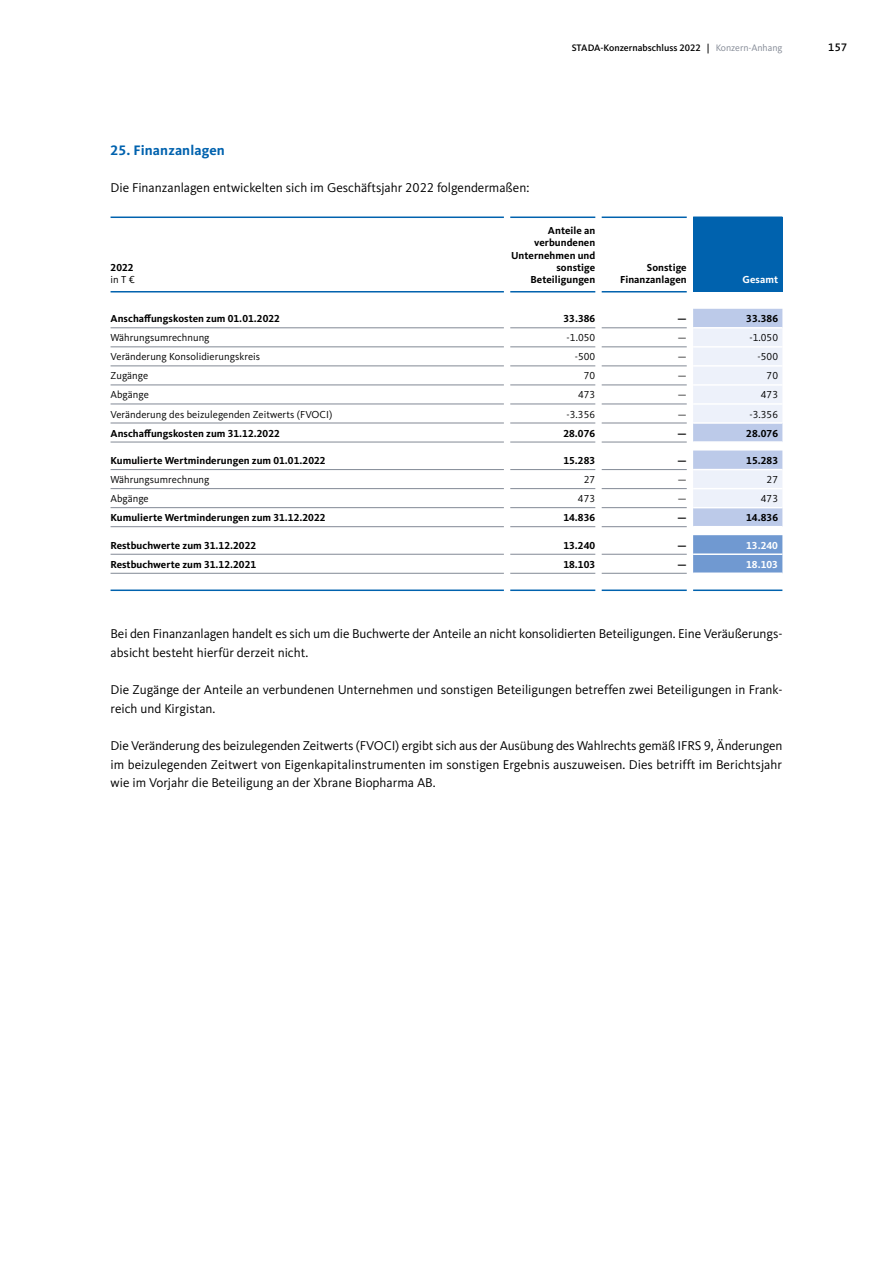
<style>
.page{position:relative;width:893px;height:1263px;background:#fff}
.page>*{position:absolute;margin:0;border:0;box-sizing:border-box;transform-origin:0 0}
.t1{font:700 14.25px "Kievit Pro";letter-spacing:.01em;color:#0062ae}
.t2{font:13.2px/18.6px "Kievit Pro";color:#000}
.t3{font:500 11.25px "Kievit Pro";color:#000}
.t4{font:700 10.5px/12.5px "Kievit Pro";letter-spacing:.005em;color:#000;text-align:right}
.t5{font:10.5px "Kievit Pro";letter-spacing:.005em;color:#000}
.t6{font:700 10.5px "Kievit Pro";letter-spacing:.005em;color:#fff}
.t7{font:500 9.75px "Kievit Pro";color:#000}
.s1{font-weight:400;color:#828894}
</style>
<div class="page">
<svg style="left:111px;top:217px;width:671px;height:373px"></svg>
<div style="left:693px;top:217px;width:89px;height:75px;background:#0062ae"></div>
<svg style="left:693px;top:309px;width:89px;height:217px;background:#dce3f4"></svg>
<div style="left:693px;top:535px;width:89px;height:37px;background:#7099d1"></div>
<hr style="left:111px;top:327px;width:393px;height:1px;background:#828995">
<hr style="left:510px;top:327px;width:85px;height:1px;background:#828995">
<hr style="left:602px;top:327px;width:85px;height:1px;background:#828995">
<hr style="left:111px;top:346px;width:393px;height:1px;background:#828995">
<hr style="left:510px;top:346px;width:85px;height:1px;background:#828995">
<hr style="left:602px;top:346px;width:85px;height:1px;background:#828995">
<hr style="left:111px;top:365px;width:393px;height:1px;background:#828995">
<hr style="left:510px;top:365px;width:85px;height:1px;background:#828995">
<hr style="left:602px;top:365px;width:85px;height:1px;background:#828995">
<hr style="left:111px;top:385px;width:393px;height:1px;background:#828995">
<hr style="left:510px;top:385px;width:85px;height:1px;background:#828995">
<hr style="left:602px;top:385px;width:85px;height:1px;background:#828995">
<hr style="left:111px;top:404px;width:393px;height:1px;background:#828995">
<hr style="left:510px;top:404px;width:85px;height:1px;background:#828995">
<hr style="left:602px;top:404px;width:85px;height:1px;background:#828995">
<hr style="left:111px;top:423px;width:393px;height:1px;background:#828995">
<hr style="left:510px;top:423px;width:85px;height:1px;background:#828995">
<hr style="left:602px;top:423px;width:85px;height:1px;background:#828995">
<hr style="left:111px;top:442px;width:393px;height:1px;background:#828995">
<hr style="left:510px;top:442px;width:85px;height:1px;background:#828995">
<hr style="left:602px;top:442px;width:85px;height:1px;background:#828995">
<hr style="left:111px;top:469px;width:393px;height:1px;background:#828995">
<hr style="left:510px;top:469px;width:85px;height:1px;background:#828995">
<hr style="left:602px;top:469px;width:85px;height:1px;background:#828995">
<hr style="left:111px;top:488px;width:393px;height:1px;background:#828995">
<hr style="left:510px;top:488px;width:85px;height:1px;background:#828995">
<hr style="left:602px;top:488px;width:85px;height:1px;background:#828995">
<hr style="left:111px;top:507px;width:393px;height:1px;background:#828995">
<hr style="left:510px;top:507px;width:85px;height:1px;background:#828995">
<hr style="left:602px;top:507px;width:85px;height:1px;background:#828995">
<hr style="left:111px;top:526px;width:393px;height:1px;background:#828995">
<hr style="left:510px;top:526px;width:85px;height:1px;background:#828995">
<hr style="left:602px;top:526px;width:85px;height:1px;background:#828995">
<hr style="left:111px;top:554px;width:393px;height:1px;background:#828995">
<hr style="left:510px;top:554px;width:85px;height:1px;background:#828995">
<hr style="left:602px;top:554px;width:85px;height:1px;background:#828995">
<hr style="left:111px;top:573px;width:393px;height:1px;background:#828995">
<hr style="left:510px;top:573px;width:85px;height:1px;background:#828995">
<hr style="left:602px;top:573px;width:85px;height:1px;background:#828995">
<hr style="left:693px;top:327px;width:89px;height:2px;background:#fff">
<hr style="left:693px;top:346px;width:89px;height:2px;background:#fff">
<hr style="left:693px;top:365px;width:89px;height:2px;background:#fff">
<hr style="left:693px;top:384px;width:89px;height:2px;background:#fff">
<hr style="left:693px;top:403px;width:89px;height:2px;background:#fff">
<hr style="left:693px;top:422px;width:89px;height:2px;background:#fff">
<hr style="left:693px;top:441px;width:89px;height:2px;background:#fff">
<hr style="left:693px;top:469px;width:89px;height:1px;background:#fff">
<hr style="left:693px;top:488px;width:89px;height:1px;background:#fff">
<hr style="left:693px;top:507px;width:89px;height:1px;background:#fff">
<hr style="left:693px;top:526px;width:89px;height:1px;background:#fff">
<hr style="left:693px;top:553px;width:89px;height:2px;background:#fff">
<hr style="left:693px;top:572px;width:89px;height:2px;background:#fff">
<hr style="left:111px;top:216px;width:393px;height:2px;background:#0062ae">
<hr style="left:510px;top:216px;width:85px;height:2px;background:#0062ae">
<hr style="left:602px;top:216px;width:85px;height:2px;background:#0062ae">
<hr style="left:693px;top:216px;width:89px;height:2px;background:#0062ae">
<hr style="left:111px;top:291px;width:393px;height:1px;background:#0062ae">
<hr style="left:510px;top:291px;width:85px;height:1px;background:#0062ae">
<hr style="left:602px;top:291px;width:85px;height:1px;background:#0062ae">
<hr style="left:111px;top:589px;width:393px;height:2px;background:#0062ae">
<hr style="left:510px;top:589px;width:85px;height:2px;background:#0062ae">
<hr style="left:602px;top:589px;width:85px;height:2px;background:#0062ae">
<hr style="left:693px;top:589px;width:89px;height:2px;background:#0062ae">
<p class="t1" style="left:111px;top:141px;width:116px">25. Finanzanlagen</p>
<p class="t2" style="left:111px;top:178px;width:420px">Die Finanzanlagen entwickelten sich im Geschäftsjahr 2022 folgendermaßen:</p>
<p class="t7" style="left:572px;top:42px;width:212px">STADA-Konzernabschluss 2022 | <span class="s1">Konzern-Anhang</span></p>
<p class="t3" style="left:828px;top:41px;width:21px">157</p>
<p class="t4" style="left:111px;top:261px;width:25px">2022</p>
<p class="t5" style="left:111px;top:273px;width:26px">in T €</p>
<p class="t4" style="left:511px;top:224px;width:86px">Anteile an verbundenen<br>Unternehmen und sonstige<br>Beteiligungen</p>
<p class="t4" style="left:620px;top:261px;width:68px">Sonstige<br>Finanzanlagen</p>
<p class="t6" style="left:742px;top:273px;width:37px">Gesamt</p>
<p class="t4" style="left:111px;top:312px;width:171px">Anschaffungskosten zum 01.01.2022</p>
<p class="t4" style="left:563px;top:312px;width:33px">33.386</p>
<p class="t4" style="left:678px;top:312px;width:11px">—</p>
<p class="t4" style="left:746px;top:312px;width:33px">33.386</p>
<p class="t5" style="left:111px;top:331px;width:101px">Währungsumrechnung</p>
<p class="t5" style="left:567px;top:331px;width:30px">-1.050</p>
<p class="t5" style="left:678px;top:331px;width:10px">—</p>
<p class="t5" style="left:749px;top:331px;width:30px">-1.050</p>
<p class="t5" style="left:111px;top:351px;width:151px">Veränderung Konsolidierungskreis</p>
<p class="t5" style="left:575px;top:351px;width:22px">-500</p>
<p class="t5" style="left:678px;top:351px;width:10px">—</p>
<p class="t5" style="left:757px;top:351px;width:22px">-500</p>
<p class="t5" style="left:111px;top:370px;width:39px">Zugänge</p>
<p class="t5" style="left:584px;top:370px;width:13px">70</p>
<p class="t5" style="left:678px;top:370px;width:10px">—</p>
<p class="t5" style="left:767px;top:370px;width:13px">70</p>
<p class="t5" style="left:110px;top:389px;width:40px">Abgänge</p>
<p class="t5" style="left:578px;top:389px;width:19px">473</p>
<p class="t5" style="left:678px;top:389px;width:10px">—</p>
<p class="t5" style="left:761px;top:389px;width:19px">473</p>
<p class="t5" style="left:110px;top:408px;width:223px">Veränderung des beizulegenden Zeitwerts (FVOCI)</p>
<p class="t5" style="left:567px;top:408px;width:30px">-3.356</p>
<p class="t5" style="left:678px;top:408px;width:10px">—</p>
<p class="t5" style="left:749px;top:408px;width:30px">-3.356</p>
<p class="t4" style="left:110px;top:427px;width:171px">Anschaffungskosten zum 31.12.2022</p>
<p class="t4" style="left:563px;top:427px;width:33px">28.076</p>
<p class="t4" style="left:677px;top:427px;width:11px">—</p>
<p class="t4" style="left:746px;top:427px;width:33px">28.076</p>
<p class="t4" style="left:110px;top:454px;width:217px">Kumulierte Wertminderungen zum 01.01.2022</p>
<p class="t4" style="left:563px;top:454px;width:33px">15.283</p>
<p class="t4" style="left:677px;top:454px;width:11px">—</p>
<p class="t4" style="left:746px;top:454px;width:33px">15.283</p>
<p class="t5" style="left:110px;top:473px;width:101px">Währungsumrechnung</p>
<p class="t5" style="left:584px;top:473px;width:13px">27</p>
<p class="t5" style="left:678px;top:473px;width:10px">—</p>
<p class="t5" style="left:767px;top:473px;width:13px">27</p>
<p class="t5" style="left:110px;top:492px;width:40px">Abgänge</p>
<p class="t5" style="left:578px;top:492px;width:19px">473</p>
<p class="t5" style="left:678px;top:492px;width:10px">—</p>
<p class="t5" style="left:761px;top:492px;width:19px">473</p>
<p class="t4" style="left:110px;top:511px;width:217px">Kumulierte Wertminderungen zum 31.12.2022</p>
<p class="t4" style="left:563px;top:511px;width:33px">14.836</p>
<p class="t4" style="left:677px;top:511px;width:11px">—</p>
<p class="t4" style="left:746px;top:511px;width:33px">14.836</p>
<p class="t4" style="left:110px;top:539px;width:147px">Restbuchwerte zum 31.12.2022</p>
<p class="t4" style="left:563px;top:539px;width:33px">13.240</p>
<p class="t4" style="left:677px;top:539px;width:11px">—</p>
<p class="t6" style="left:746px;top:539px;width:33px">13.240</p>
<p class="t4" style="left:110px;top:558px;width:147px">Restbuchwerte zum 31.12.2021</p>
<p class="t4" style="left:563px;top:558px;width:33px">18.103</p>
<p class="t4" style="left:677px;top:558px;width:11px">—</p>
<p class="t6" style="left:746px;top:558px;width:33px">18.103</p>
<p class="t2" style="left:111px;top:624px;width:673px">Bei den Finanzanlagen handelt es sich um die Buchwerte der Anteile an nicht konsolidierten Beteiligungen. Eine Veräußerungs&shy;absicht besteht hierfür derzeit nicht.</p>
<p class="t2" style="left:111px;top:680px;width:673px">Die Zugänge der Anteile an verbundenen Unternehmen und sonstigen Beteiligungen betreffen zwei Beteiligungen in Frank&shy;reich und Kirgistan.</p>
<p class="t2" style="left:111px;top:736px;width:673px;text-align:justify">Die Veränderung des beizulegenden Zeitwerts (FVOCI) ergibt sich aus der Ausübung des Wahlrechts gemäß IFRS 9, Änderungen im beizulegenden Zeitwert von Eigenkapitalinstrumenten im sonstigen Ergebnis auszuweisen. Dies betrifft im Berichtsjahr wie im Vorjahr die Beteiligung an der Xbrane Biopharma AB.</p>
</div>
